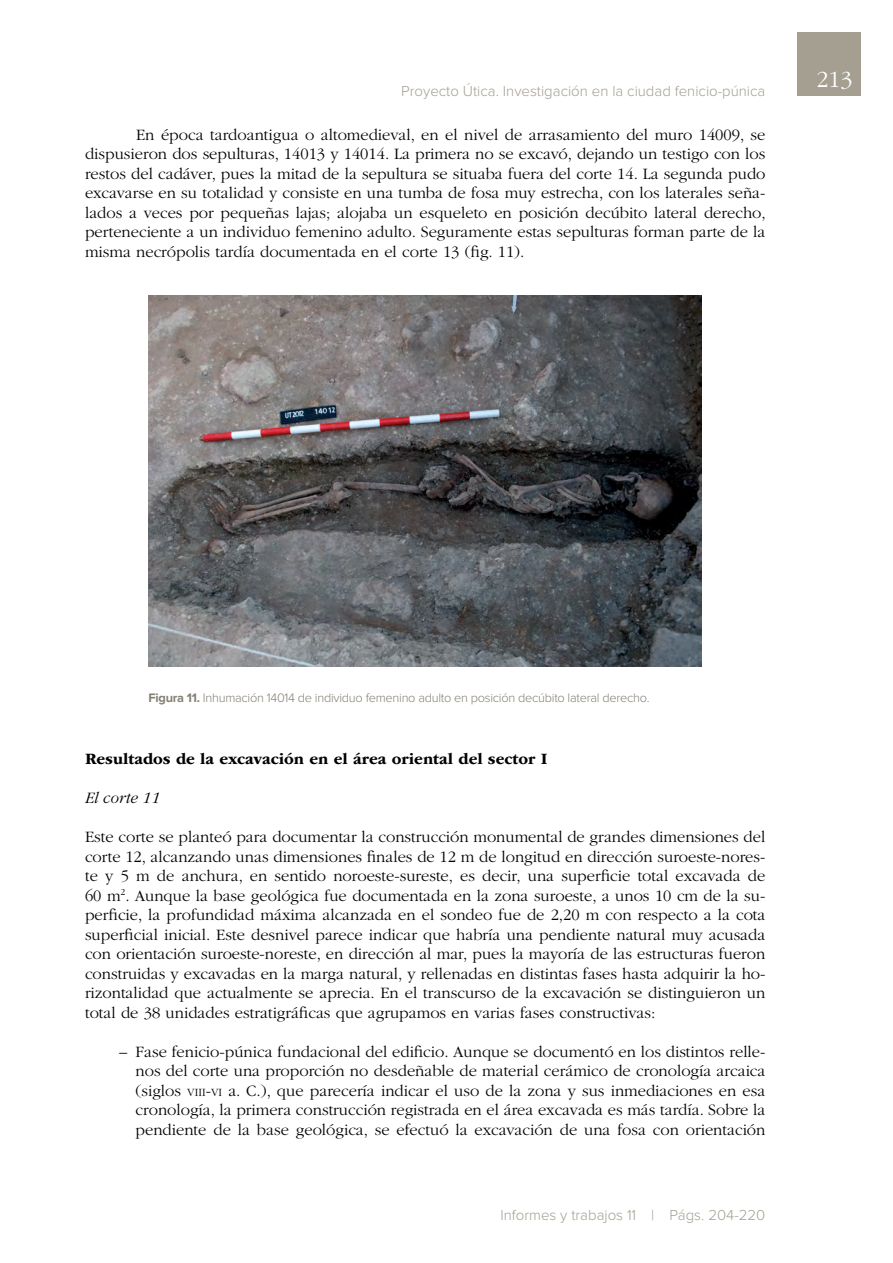
<style>
.page{position:relative;width:893px;height:1263px;background:#fff}
.page>*{position:absolute;margin:0;border:0;box-sizing:border-box;transform-origin:0 0}
.t1{font:300 24px "ITC Garamond Std";color:#fff}
.t2{font:300 16.5px/19.5px "ITC Garamond Std";color:#000;text-align:justify}
.t3{font:700 16.5px "ITC Garamond Std";color:#000}
.t4{font:italic 300 16.5px "ITC Garamond Std";color:#000}
.t5{font:300 15px "Proxima Nova";color:#a49f91}
.t6{font:300 12.75px "Proxima Nova";letter-spacing:-.02em;color:#868074}
.s1{font-weight:700}
.s2{font-size:11.55px}
.s3{font-style:inherit}
</style>
<div class="page">
<div style="left:797px;top:32px;width:64px;height:64px;background:#a49f91"></div>
<img style="left:148px;top:296px;width:554px;height:370px">
<p class="t5" style="left:401px;top:84px;width:366px">Proyecto Útica. Investigación en la ciudad fenicio-púnica</p>
<p class="t2" style="left:85px;top:125px;width:682px;text-indent:51px">En época tardoantigua o altomedieval, en el nivel de arrasamiento del muro 14009, se dispusieron dos sepulturas, 14013 y 14014. La primera no se excavó, dejando un testigo con los restos del cadáver, pues la mitad de la sepultura se situaba fuera del corte 14. La segunda pudo excavarse en su totalidad y consiste en una tumba de fosa muy estrecha, con los laterales seña&shy;lados a veces por pequeñas lajas; alojaba un esqueleto en posición decúbito lateral derecho, perteneciente a un individuo femenino adulto. Seguramente estas sepulturas forman parte de la misma necrópolis tardía documentada en el corte 13 (fig. 11).</p>
<h1 class="t1" style="left:817px;top:67px;width:37px">213</h1>
<p class="t6" style="left:148px;top:692px;width:503px"><span class="s1">Figura 11.</span> Inhumación 14014 de individuo femenino adulto en posición decúbito lateral derecho.</p>
<p class="t3" style="left:85px;top:749px;width:464px">Resultados de la excavación en el área oriental del sector I</p>
<p class="t4" style="left:85px;top:789px;width:77px">El corte 11</p>
<p class="t2" style="left:85px;top:827px;width:682px">Este corte se planteó para documentar la construcción monumental de grandes dimensiones del corte 12, alcanzando unas dimensiones finales de 12 m de longitud en dirección suroeste-nores&shy;te y 5 m de anchura, en sentido noroeste-sureste, es decir, una superficie total excavada de 60 m<sup>2</sup>. Aunque la base geológica fue documentada en la zona suroeste, a unos 10 cm de la su&shy;perficie, la profundidad máxima alcanzada en el sondeo fue de 2,20 m con respecto a la cota superficial inicial. Este desnivel parece indicar que habría una pendiente natural muy acusada con orientación suroeste-noreste, en dirección al mar, pues la mayoría de las estructuras fueron construidas y excavadas en la marga natural, y rellenadas en distintas fases hasta adquirir la ho&shy;rizontalidad que actualmente se aprecia. En el transcurso de la excavación se distinguieron un total de 38 unidades estratigráficas que agrupamos en varias fases constructivas:</p>
<p class="t2" style="left:136px;top:1042px;width:631px;text-indent:-16px">– Fase fenicio-púnica fundacional del edificio. Aunque se documentó en los distintos relle&shy;nos del corte una proporción no desdeñable de material cerámico de cronología arcaica (siglos <span class="s2">viii</span><span class="s3">-</span><span class="s2">vi</span> a. C.), que parecería indicar el uso de la zona y sus inmediaciones en esa cronología, la primera construcción registrada en el área excavada es más tardía. Sobre la pendiente de la base geológica, se efectuó la excavación de una fosa con orientación</p>
<p class="t5" style="left:500px;top:1208px;width:266px">Informes y trabajos 11 | Págs. 204-220</p>
</div>
